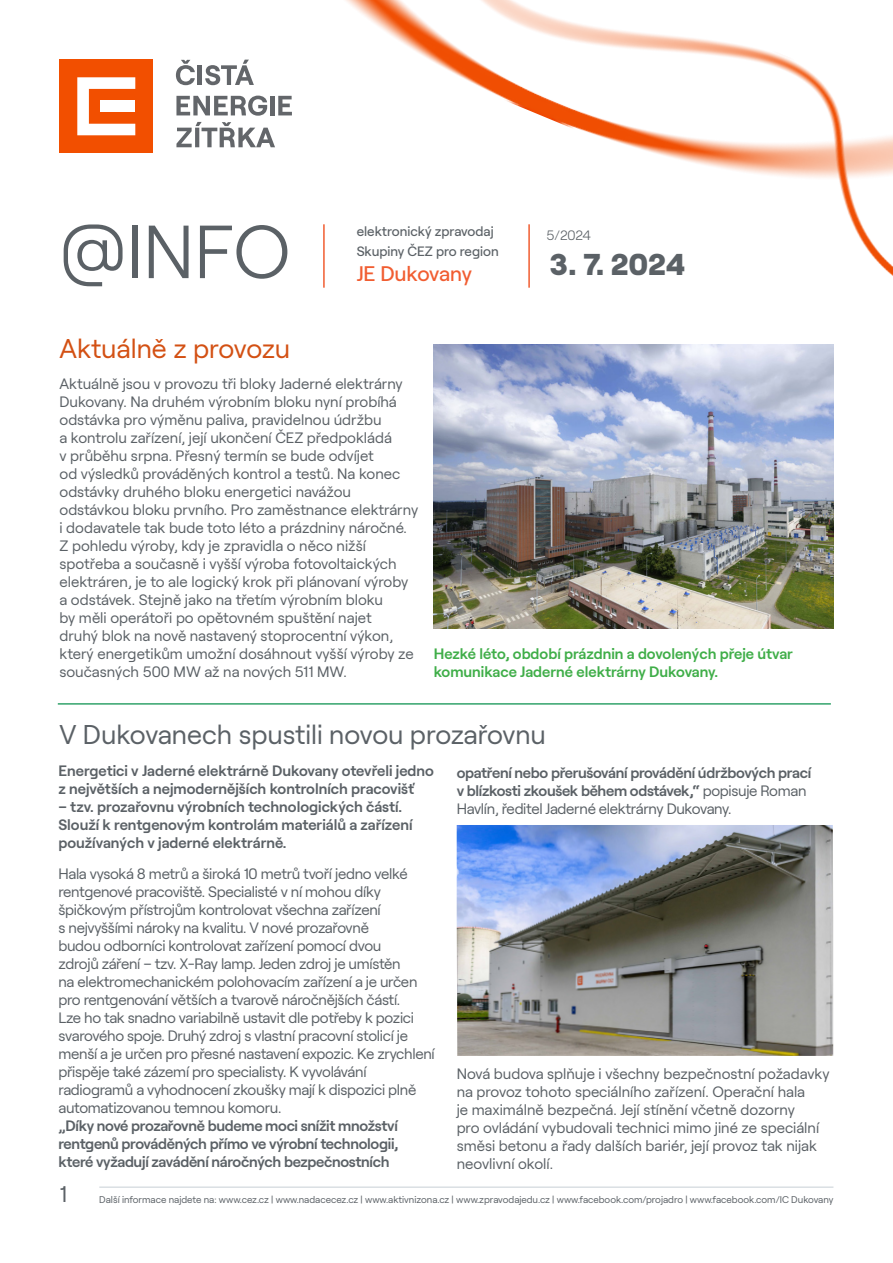
<style>
.page{position:relative;width:893px;height:1263px;background:#fff}
.page>*{position:absolute;margin:0;border:0;box-sizing:border-box;transform-origin:0 0}
.t1{font:300 75px "Roobert CEZ";color:#5b6166}
.t2{font:800 30px "Roobert CEZ";color:#5b6166}
.nadpis_clanku{font:27px "Roobert CEZ";color:#5b6166}
.nadpis_clanku-2{font:27px "Roobert CEZ";color:#d35013}
.t3{font:22.5px "Roobert CEZ";color:#5b6166}
.t4{font:500 21px "Roobert CEZ";letter-spacing:-.01em;color:#f15d31}
.nadpis_clanku-3{font:15px/18px "Roobert CEZ";letter-spacing:-.015em;color:#5b6166}
.nadpis_clanku-4{font:600 15px/18px "Roobert CEZ";color:#5b6166}
.nadpis_clanku-5{font:600 15px/18px "Roobert CEZ";letter-spacing:-.02em;color:#5b6166}
.nadpis_clanku-6{font:600 15px/18px "Roobert CEZ";color:#40ae49}
.t5{font:500 13.5px/19.5px "Roobert CEZ";color:#5b6166}
.t6{font:300 13.5px "Roobert CEZ";color:#5b6166}
.t7{font:9.75px "Roobert CEZ";color:#5b6166}
.s1{font-weight:400}
.s2{font-weight:600}
</style>
<div class="page">
<hr style="left:99px;top:1186px;width:734px;height:2px;background:#dadfe3">
<div style="left:60px;top:60px;width:93px;height:93px;background:#f24f00"></div>
<svg style="left:77px;top:77px;width:58px;height:58px"></svg>
<svg style="left:176px;top:60px;width:19px;height:25px"></svg>
<hr style="left:198px;top:65px;width:4px;height:20px;background:#63666a">
<svg style="left:205px;top:60px;width:49px;height:25px"></svg>
<svg style="left:176px;top:96px;width:86px;height:20px"></svg>
<svg style="left:176px;top:122px;width:86px;height:25px"></svg>
<img style="left:262px;top:0;width:631px;height:261px">
<hr style="left:323px;top:224px;width:2px;height:64px;background:#f15d31">
<hr style="left:528px;top:224px;width:2px;height:64px;background:#f15d31">
<hr style="left:58px;top:703px;width:773px;height:2px;background:#008c47">
<img style="left:434px;top:344px;width:399px;height:284px">
<img style="left:457px;top:825px;width:376px;height:231px">
<p class="t1" style="left:60px;top:196px;width:233px">@INFO</p>
<p class="t5" style="left:357px;top:221px;width:144px">elektronický zpravodaj<br>Skupiny ČEZ pro region</p>
<p class="t4" style="left:357px;top:258px;width:117px">JE Dukovany</p>
<p class="t6" style="left:546px;top:225px;width:46px">5/2024</p>
<p class="t2" style="left:550px;top:240px;width:138px">3. 7. 2024</p>
<p class="nadpis_clanku-2" style="left:60px;top:328px;width:232px">Aktuálně z provozu</p>
<p class="nadpis_clanku-3" style="left:60px;top:373px;width:360px">Aktuálně jsou v provozu tři bloky Jaderné elektrárny Dukovany. Na druhém výrobním bloku nyní probíhá odstávka pro výměnu paliva, pravidelnou údržbu<br>a kontrolu zařízení, její ukončení ČEZ předpokládá<br>v průběhu srpna. Přesný termín se bude odvíjet<br>od výsledků prováděných kontrol a testů. Na konec odstávky druhého bloku energetici navážou odstávkou bloku prvního. Pro zaměstnance elektrárny i dodavatele tak bude toto léto a prázdniny náročné.<br>Z pohledu výroby, kdy je zpravidla o něco nižší spotřeba a současně i vyšší výroba fotovoltaických elektráren, je to ale logický krok při plánovaní výroby a odstávek. Stejně jako na třetím výrobním bloku<br>by měli operátoři po opětovném spuštění najet<br>druhý blok na nově nastavený stoprocentní výkon, který energetikům umožní dosáhnout vyšší výroby ze současných 500 MW až na nových 511 MW.</p>
<p class="nadpis_clanku-6" style="left:434px;top:644px;width:361px">Hezké léto, období prázdnin a dovolených přeje útvar komunikace Jaderné elektrárny Dukovany.</p>
<p class="nadpis_clanku" style="left:60px;top:714px;width:488px">V Dukovanech spustili novou prozařovnu</p>
<p class="nadpis_clanku-5" style="left:457px;top:762px;width:356px">opatření nebo přerušování provádění údržbových prací v blízkosti zkoušek během odstávek,“ <span class="s1">popisuje Roman<br>Havlín, ředitel Jaderné elektrárny Dukovany.</span></p>
<p class="nadpis_clanku-4" style="left:58px;top:761px;width:377px">Energetici v Jaderné elektrárně Dukovany otevřeli jedno z největších a nejmodernějších kontrolních pracovišť</p>
<p class="nadpis_clanku-4" style="left:58px;top:797px;width:356px">– tzv. prozařovnu výrobních technologických částí.<br>Slouží k rentgenovým kontrolám materiálů a zařízení používaných v jaderné elektrárně.</p>
<p class="nadpis_clanku-3" style="left:58px;top:864px;width:378px">Hala vysoká 8 metrů a široká 10 metrů tvoří jedno velké rentgenové pracoviště. Specialisté v ní mohou díky špičkovým přístrojům kontrolovat všechna zařízení<br>s nejvyššími nároky na kvalitu. V nové prozařovně<br>budou odborníci kontrolovat zařízení pomocí dvou<br>zdrojů záření – tzv. X-Ray lamp. Jeden zdroj je umístěn<br>na elektromechanickém polohovacím zařízení a je určen pro rentgenování větších a tvarově náročnějších částí.<br>Lze ho tak snadno variabilně ustavit dle potřeby k pozici svarového spoje. Druhý zdroj s vlastní pracovní stolicí je menší a je určen pro přesné nastavení expozic. Ke zrychlení přispěje také zázemí pro specialisty. K vyvolávání radiogramů a vyhodnocení zkoušky mají k dispozici plně automatizovanou temnou komoru.<br><span class="s2">„Díky nové prozařovně budeme moci snížit množství rentgenů prováděných přímo ve výrobní technologii, které vyžadují zavádění náročných bezpečnostních</span></p>
<p class="nadpis_clanku-3" style="left:457px;top:1063px;width:374px">Nová budova splňuje i všechny bezpečnostní požadavky na provoz tohoto speciálního zařízení. Operační hala<br>je maximálně bezpečná. Její stínění včetně dozorny<br>pro ovládání vybudovali technici mimo jiné ze speciální směsi betonu a řady dalších bariér, její provoz tak nijak neovlivní okolí.</p>
<p class="t3" style="left:60px;top:1177px;width:9px">1</p>
<p class="t7" style="left:99px;top:1192px;width:736px">Další informace najdete na: www.cez.cz | www.nadacecez.cz | www.aktivnizona.cz | www.zpravodajedu.cz | www.facebook.com/projadro | www.facebook.com/IC Dukovany</p>
</div>
